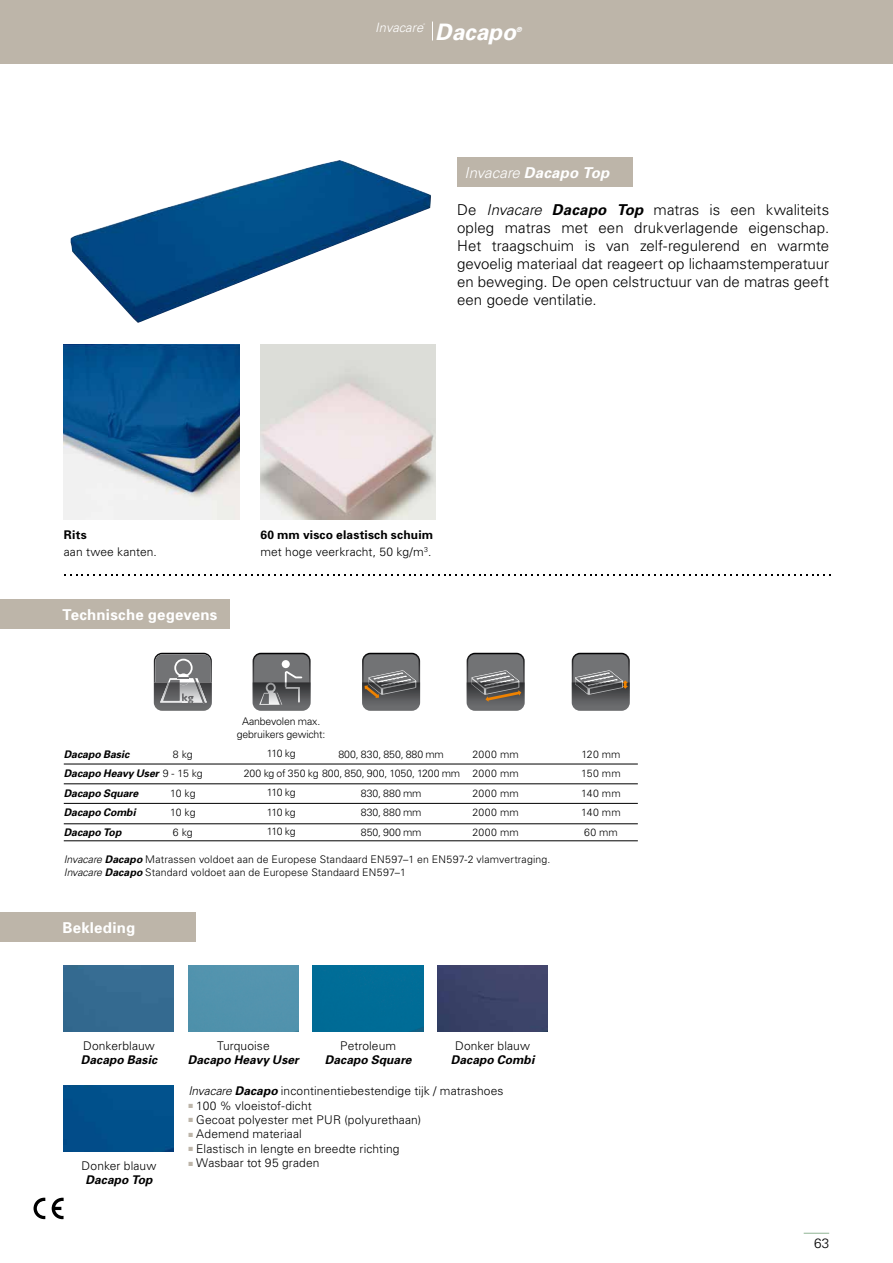
<style>
.page{position:relative;width:893px;height:1263px;background:#fff}
.page>*{position:absolute;margin:0;border:0;box-sizing:border-box;transform-origin:0 0}
.t1{font:italic 700 22.65px "Univers";color:#fff}
.t2{font:300 15px/18px "Univers";color:#000;text-align:justify}
.t3{font:700 15px "Univers";letter-spacing:.015em;color:#fff}
.t4{font:italic 700 15px "Univers";letter-spacing:.015em;color:#fff}
.t5{font:300 13.5px "Univers";color:#000}
.t6{font:italic 300 12.9px "Univers";color:#fff}
.t7{font:300 12px/16.5px "Univers";letter-spacing:.01em;color:#000}
.t8{font:italic 700 12px "Univers";letter-spacing:.005em;color:#000}
.t9{font:700 12px "Univers";color:#000}
.t10{font:700 10.95px "Gill Sans";color:#727375}
.t11{font:300 10.5px/19.5px "Univers";letter-spacing:.01em;color:#000;text-align:justify}
.t12{font:italic 700 10.5px/19.5px "Univers";letter-spacing:-.005em;color:#000}
.t13{font:300 10.5px/12.6px "Univers";letter-spacing:-.015em;color:#000;text-align:center}
.t14{font:italic 700 7.05px "Univers";color:#fff}
.t15{font:italic 300 2.25px "Univers";color:#fff}
.s1{font-weight:300}
.s2{font-style:italic}
.s3{font-weight:700;font-style:italic}
.s4{font-weight:700}
.s5{font-weight:300;font-style:normal}
.s6{color:#bdb5a9}
</style>
<div class="page">
<div style="left:0;top:599px;width:230px;height:30px;background:#bdb5a9"></div>
<svg style="left:64px;top:574px;width:767px;height:1px"></svg>
<hr style="left:64px;top:764px;width:574px;height:1px;background:#000">
<svg style="left:362px;top:653px;width:58px;height:58px;background:#6d6c6c"></svg>
<svg style="left:467px;top:653px;width:58px;height:58px;background:#6f6d6b"></svg>
<img style="left:154px;top:703px;width:58px;height:8px">
<svg style="left:154px;top:653px;width:58px;height:50px;background:#828384"></svg>
<svg style="left:253px;top:653px;width:58px;height:58px;background:#6f7072"></svg>
<svg style="left:572px;top:653px;width:58px;height:58px;background:#6c6c6d"></svg>
<img style="left:71px;top:160px;width:360px;height:163px">
<div style="left:0;top:0;width:893px;height:64px;background:#bdb5a9"></div>
<div style="left:457px;top:157px;width:176px;height:30px;background:#bdb5a9"></div>
<hr style="left:64px;top:840px;width:574px;height:1px;background:#000">
<hr style="left:64px;top:823px;width:574px;height:1px;background:#000">
<hr style="left:64px;top:803px;width:574px;height:1px;background:#000">
<hr style="left:64px;top:783px;width:574px;height:1px;background:#000">
<div style="left:0;top:912px;width:196px;height:30px;background:#bdb5a9"></div>
<div style="left:64px;top:965px;width:110px;height:66px;background:#346a90"></div>
<svg style="left:432px;top:22px;width:1px;height:19px"></svg>
<div style="left:188px;top:965px;width:110px;height:66px;background:#5293ad"></div>
<div style="left:313px;top:965px;width:110px;height:66px;background:#006c97"></div>
<div style="left:437px;top:965px;width:111px;height:66px;background:#3c4469"></div>
<div style="left:64px;top:1085px;width:110px;height:67px;background:#00508b"></div>
<svg style="left:52px;top:1198px;width:12px;height:21px"></svg>
<svg style="left:34px;top:1198px;width:11px;height:21px"></svg>
<img style="left:64px;top:345px;width:175px;height:174px">
<img style="left:260px;top:345px;width:176px;height:174px">
<svg style="left:804px;top:1233px;width:25px;height:1px"></svg>
<p class="t6" style="left:375px;top:19px;width:49px">Invacare</p>
<p class="t15" style="left:423px;top:23px;width:3px">®</p>
<h1 class="t1" style="left:435px;top:19px;width:82px">Dacapo</h1>
<p class="t14" style="left:516px;top:25px;width:7px">®</p>
<h2 class="t4" style="left:465px;top:164px;width:146px"><span class="s1">Invacare</span> Dacapo Top</h2>
<p class="t2" style="left:457px;top:200px;width:374px">De <span class="s2">Invacare</span> <span class="s3">Dacapo Top</span> matras is een kwaliteits opleg matras met een drukverlagende eigenschap.<br>Het traagschuim is van zelf-regulerend en warmte gevoelig materiaal dat reageert op lichaamstemperatuur en beweging. De open celstructuur van de matras geeft een goede ventilatie.</p>
<p class="t9" style="left:64px;top:527px;width:24px">Rits</p>
<p class="t7" style="left:64px;top:543px;width:95px">aan twee kanten.</p>
<h2 class="t3" style="left:63px;top:605px;width:156px">Technische gegevens</h2>
<p class="t10" style="left:182px;top:690px;width:13px">kg</p>
<p class="t7" style="left:260px;top:526px;width:174px"><span class="s4">60 mm visco elastisch schuim </span>met hoge veerkracht, 50 kg/m<sup>3</sup>.</p>
<p class="t13" style="left:237px;top:715px;width:90px">Aanbevolen max. gebruikers gewicht:</p>
<p class="t11" style="left:267px;top:743px;width:30px">110 kg</p>
<p class="t11" style="left:267px;top:782px;width:30px">110 kg 110 kg 110 kg</p>
<p class="t12" style="left:64px;top:744px;width:141px">Dacapo Basic<br>Dacapo Heavy User <span class="s5">9 - 15 kg<br></span>Dacapo Square<br>Dacapo Combi<br>Dacapo Top</p>
<p class="t11" style="left:338px;top:744px;width:107px">800, 830, 850, 880 mm</p>
<p class="t11" style="left:173px;top:744px;width:21px">8 kg</p>
<p class="t11" style="left:170px;top:783px;width:27px">10 kg 10 kg 6 kg</p>
<p class="t11" style="left:244px;top:764px;width:218px">200 kg of 350 kg 800, 850, 900, 1050, 1200 mm</p>
<p class="t11" style="left:361px;top:783px;width:62px">830, 880 mm</p>
<p class="t11" style="left:361px;top:803px;width:62px">830, 880 mm</p>
<p class="t11" style="left:361px;top:822px;width:62px">850, 900 mm</p>
<p class="t11" style="left:472px;top:744px;width:48px">2000 mm 2000 mm 2000 mm 2000 mm 2000 mm</p>
<p class="t11" style="left:64px;top:853px;width:488px;line-height:12.6px"><span class="s2">Invacare</span> <span class="s3">Dacapo</span> Matrassen voldoet aan de Europese Standaard EN597–1 en EN597-2 vlamvertraging.<br><span class="s2">Invacare</span> <span class="s3">Dacapo</span> Standard voldoet aan de Europese Standaard EN597–1</p>
<h2 class="t3" style="left:63px;top:918px;width:74px">Bekleding</h2>
<p class="t11" style="left:581px;top:744px;width:41px">120 mm 150 mm 140 mm 140 mm 60 mm</p>
<p class="t7" style="left:83px;top:1037px;width:73px">Donkerblauw</p>
<p class="t8" style="left:81px;top:1053px;width:78px">Dacapo Basic</p>
<p class="t7" style="left:82px;top:1157px;width:76px">Donker blauw</p>
<p class="t8" style="left:86px;top:1173px;width:69px">Dacapo Top</p>
<p class="t7" style="left:217px;top:1037px;width:54px">Turquoise</p>
<p class="t8" style="left:188px;top:1053px;width:112px">Dacapo Heavy User</p>
<p class="t7" style="left:340px;top:1037px;width:57px">Petroleum</p>
<p class="t8" style="left:325px;top:1053px;width:88px">Dacapo Square</p>
<p class="t7" style="left:455px;top:1037px;width:76px">Donker blauw</p>
<p class="t8" style="left:451px;top:1053px;width:85px">Dacapo Combi</p>
<p class="t7" style="left:188px;top:1082px;width:317px"><span class="s2">Invacare</span> <span class="s3">Dacapo</span> incontinentiebestendige tijk / matrashoes</p>
<p class="t7" style="left:188px;top:1097px;width:125px"><span class="s6">■</span> 100 % vloeistof-dicht</p>
<p class="t7" style="left:188px;top:1111px;width:234px"><span class="s6">■</span> Gecoat polyester met PUR (polyurethaan)</p>
<p class="t7" style="left:188px;top:1125px;width:115px"><span class="s6">■</span> Ademend materiaal</p>
<p class="t7" style="left:188px;top:1140px;width:213px"><span class="s6">■</span> Elastisch in lengte en breedte richting</p>
<p class="t7" style="left:188px;top:1154px;width:133px"><span class="s6">■</span> Wasbaar tot 95 graden</p>
<p class="t5" style="left:814px;top:1235px;width:17px">63</p>
</div>
